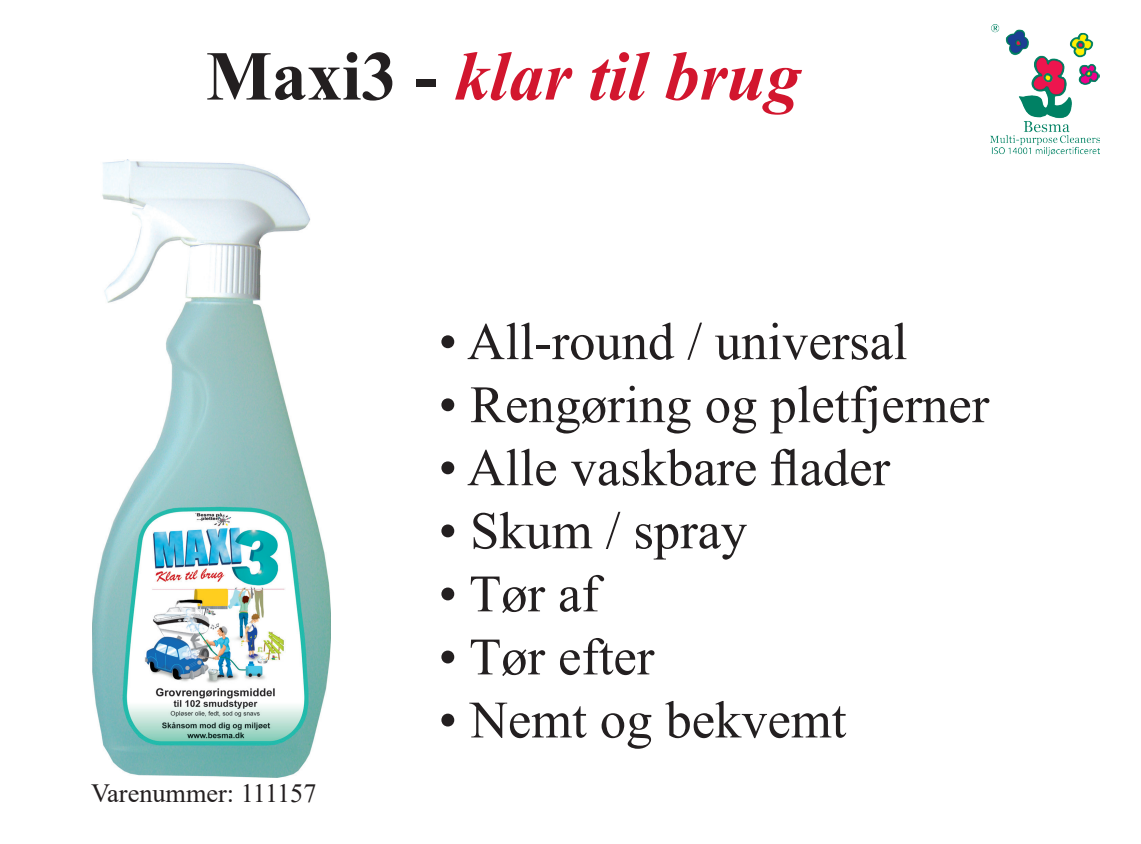
<style>
.page{position:relative;width:1141px;height:844px;background:#fff}
.page>*{position:absolute;margin:0;border:0;box-sizing:border-box;transform-origin:0 0}
.t1{font:italic 700 70px "Times New Roman";color:#d2162e}
.t2{font:52.5px "Times New Roman";color:#231f20}
.t3{font:26.25px "Times New Roman";color:#231f20}
.s1{font-style:normal;color:#231f20}
</style>
<div class="page">
<img style="left:92px;top:160px;width:239px;height:617px">
<img style="left:991px;top:25px;width:109px;height:131px">
<p class="t1" style="left:206px;top:27px;width:597px"><span class="s1">Maxi3 -</span> klar til brug</p>
<p class="t3" style="left:91px;top:774px;width:227px">Varenummer: 111157</p>
<p class="t2" style="left:439px;top:304px;width:470px">• All-round / universal</p>
<p class="t2" style="left:439px;top:367px;width:552px">• Rengøring og pletfjerner</p>
<p class="t2" style="left:439px;top:430px;width:453px">• Alle vaskbare flader</p>
<p class="t2" style="left:439px;top:493px;width:310px">• Skum / spray</p>
<p class="t2" style="left:439px;top:556px;width:162px">• Tør af</p>
<p class="t2" style="left:439px;top:619px;width:217px">• Tør efter</p>
<p class="t2" style="left:439px;top:682px;width:409px">• Nemt og bekvemt</p>
</div>
